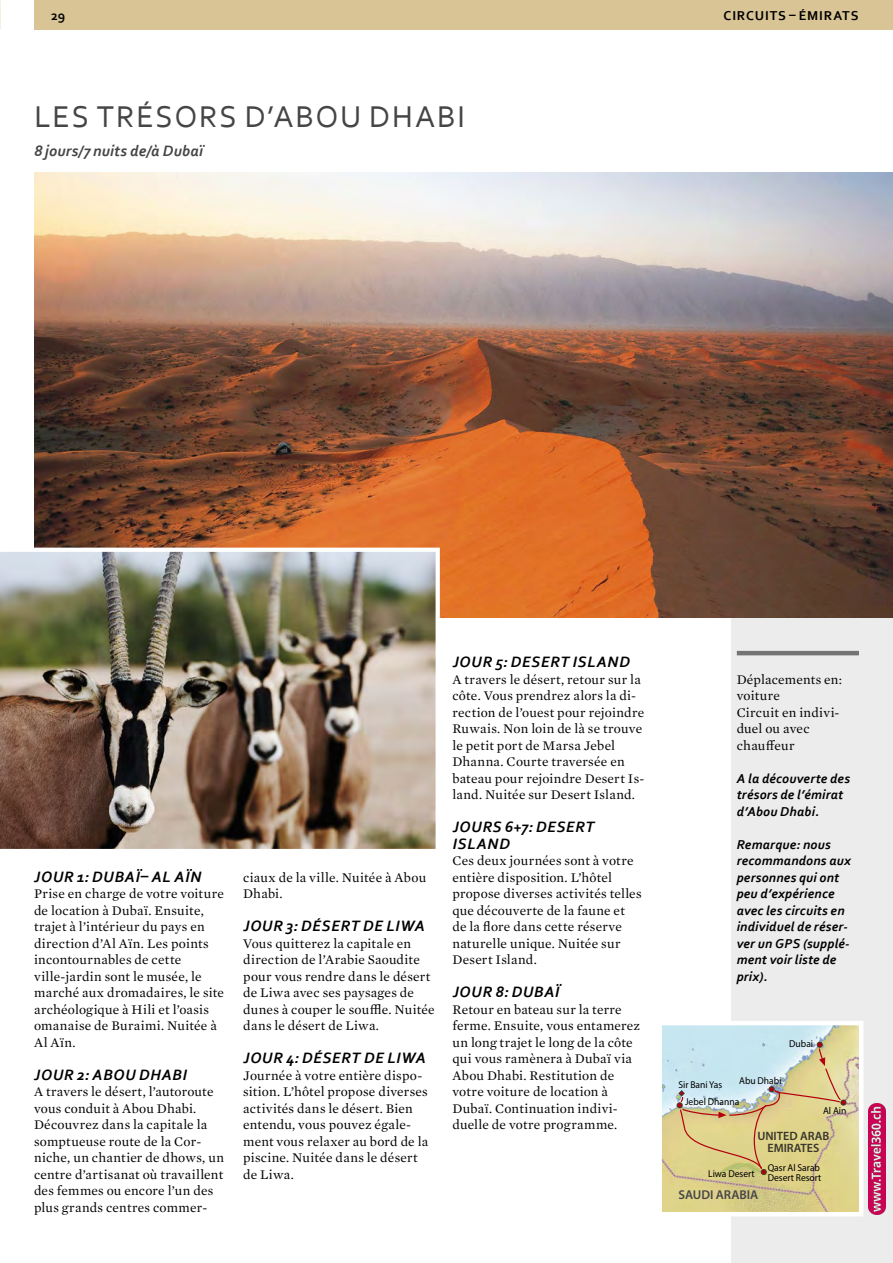
<style>
.page{position:relative;width:893px;height:1263px;background:#fff}
.page>*{position:absolute;margin:0;border:0;box-sizing:border-box;transform-origin:0 0}
.t1{font:31.5px "Corbel";letter-spacing:.055em;color:#454544}
.t2{font:italic 700 15.75px/16.5px "Corbel";letter-spacing:.045em;color:#000}
.t3{font:italic 700 15.75px "Corbel";letter-spacing:.01em;color:#454544}
.t4{font:13.5px/16.5px "Mercury Text G1";letter-spacing:.015em;color:#000}
.t5{font:italic 700 13.5px/16.5px "Corbel";letter-spacing:.015em;color:#000}
.t6{font:700 13.5px "Corbel";letter-spacing:.065em;color:#000}
.t7{font:600 12.9px "Myriad Pro";color:#464648}
.t8{font:600 12.15px/12.1px "Myriad Pro";color:#39362b;text-align:center}
.t9{font:10.05px/10.1px "Myriad Pro";color:#000;scale:.96 1}
</style>
<div class="page">
<hr style="left:0;top:172px;width:1px;height:1091px;background:#ececec">
<div style="left:731px;top:172px;width:162px;height:1091px;background:#ececec"></div>
<hr style="left:0;top:0;width:1px;height:30px;background:#d8c494">
<div style="left:34px;top:0;width:859px;height:30px;background:#d8c494"></div>
<img style="left:34px;top:172px;width:859px;height:446px">
<img style="left:0;top:545px;width:442px;height:310px">
<svg style="left:661px;top:1021px;width:202px;height:195px;background:#d7d5ae"></svg>
<hr style="left:737px;top:651px;width:122px;height:4px;background:#747474">
<img style="left:0;top:172px;width:1px;height:446px">
<img style="left:869px;top:1104px;width:16px;height:110px">
<p class="t6" style="left:51px;top:7px;width:16px">29</p>
<p class="t6" style="left:724px;top:7px;width:137px">CIRCUITS – ÉMIRATS</p>
<h1 class="t1" style="left:35px;top:97px;width:432px">LES TRÉSORS D’ABOU DHABI</h1>
<p class="t3" style="left:34px;top:141px;width:170px">8 jours/7 nuits de/à Dubaï</p>
<p class="t2" style="left:34px;top:868px;width:169px">JOUR 1: DUBAÏ– AL AÏN</p>
<p class="t4" style="left:34px;top:885px;width:191px">Prise en charge de votre voiture de location à Dubaï. Ensuite, trajet à l’intérieur du pays en direction d’Al Aïn. Les points incontournables de cette ville-jardin sont le musée, le marché aux dromadaires, le site archéologique à Hili et l’oasis omanaise de Buraimi. Nuitée à<br>Al Aïn.</p>
<p class="t2" style="left:34px;top:1066px;width:154px">JOUR 2: ABOU DHABI</p>
<p class="t4" style="left:34px;top:1083px;width:191px">A travers le désert, l’autoroute vous conduit à Abou Dhabi.<br>Découvrez dans la capitale la somptueuse route de la Cor&shy;niche, un chantier de dhows, un centre d’artisanat où travaillent des femmes ou encore l’un des plus grands centres commer-</p>
<p class="t4" style="left:243px;top:868px;width:185px">ciaux de la ville. Nuitée à Abou<br>Dhabi.</p>
<p class="t2" style="left:244px;top:917px;width:183px">JOUR 3: DÉSERT DE LIWA</p>
<p class="t4" style="left:243px;top:934px;width:193px">Vous quitterez la capitale en direction de l’Arabie Saoudite pour vous rendre dans le désert de Liwa avec ses paysages de dunes à couper le souffle. Nuitée dans le désert de Liwa.</p>
<p class="t2" style="left:244px;top:1049px;width:184px">JOUR 4: DÉSERT DE LIWA</p>
<p class="t4" style="left:243px;top:1066px;width:187px">Journée à votre entière dispo&shy;sition. L’hôtel propose diverses activités dans le désert. Bien entendu, vous pouvez égale&shy;ment vous relaxer au bord de la piscine. Nuitée dans le désert de Liwa.</p>
<p class="t2" style="left:453px;top:653px;width:179px">JOUR 5: DESERT ISLAND</p>
<p class="t4" style="left:452px;top:670px;width:193px">A travers le désert, retour sur la côte. Vous prendrez alors la di&shy;rection de l’ouest pour rejoindre<br>Ruwais. Non loin de là se trouve le petit port de Marsa Jebel<br>Dhanna. Courte traversée en bateau pour rejoindre Desert Is&shy;land. Nuitée sur Desert Island.</p>
<p class="t2" style="left:453px;top:818px;width:143px">JOURS 6+7: DESERT<br>ISLAND</p>
<p class="t4" style="left:452px;top:852px;width:191px">Ces deux journées sont à votre entière disposition. L’hôtel propose diverses activités telles que découverte de la faune et de la flore dans cette réserve naturelle unique. Nuitée sur<br>Desert Island.</p>
<p class="t2" style="left:453px;top:983px;width:108px">JOUR 8: DUBAÏ</p>
<p class="t4" style="left:452px;top:1000px;width:189px">Retour en bateau sur la terre ferme. Ensuite, vous entamerez un long trajet le long de la côte qui vous ramènera à Dubaï via<br>Abou Dhabi. Restitution de votre voiture de location à<br>Dubaï. Continuation indivi&shy;duelle de votre programme.</p>
<p class="t4" style="left:737px;top:670px;width:107px">Déplacements en: voiture<br>Circuit en indivi&shy;duel ou avec chauffeur</p>
<p class="t5" style="left:737px;top:770px;width:115px">A la découverte des trésors de l’émirat d’Abou Dhabi.</p>
<p class="t5" style="left:737px;top:836px;width:116px">Remarque: nous recommandons aux personnes qui ont peu d’expérience avec les circuits en individuel de réser&shy;ver un GPS (supplé&shy;ment voir liste de prix).</p>
<p class="t9" style="left:789px;top:1038px;width:26px">Dubai</p>
<p class="t9" style="left:678px;top:1079px;width:47px">Sir Bani Yas</p>
<p class="t9" style="left:739px;top:1075px;width:46px">Abu Dhabi</p>
<p class="t9" style="left:685px;top:1097px;width:58px">Jebel Dhanna</p>
<p class="t9" style="left:823px;top:1105px;width:26px">Al Ain</p>
<p class="t8" style="left:757px;top:1130px;width:74px">UNITED ARAB<br>EMIRATES</p>
<p class="t9" style="left:708px;top:1168px;width:50px">Liwa Desert</p>
<p class="t7" style="left:679px;top:1186px;width:81px">SAUDI ARABIA</p>
<p class="t9" style="left:768px;top:1162px;width:57px">Qasr Al Sarab<br>Desert Resort</p>
</div>
